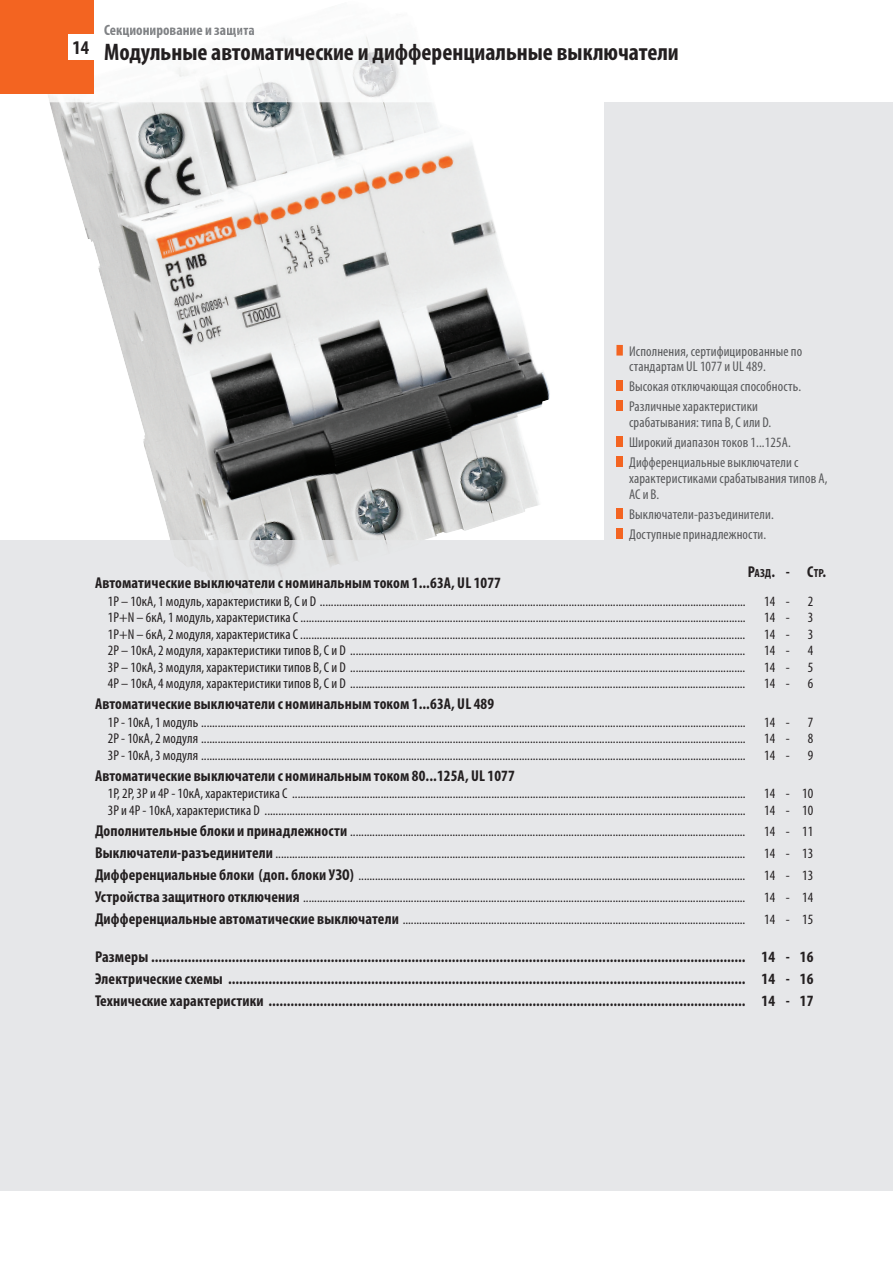
<style>
.page{position:relative;width:893px;height:1263px;background:#fff}
.page>*{position:absolute;margin:0;border:0;box-sizing:border-box;transform-origin:0 0}
.t1{font:700 condensed 24px "Myriad Pro";color:#231f20}
.t2{font:700 condensed 19.5px "Myriad Pro";color:#231f20}
.t3{font:700 condensed 15.75px/22px "Myriad Pro";letter-spacing:.01em;color:#231f20;text-align:justify}
.t4{font:700 condensed 15px "Myriad Pro";color:#808285}
.t5{font:condensed 14.25px "Myriad Pro";letter-spacing:.01em;color:#231f20}
.t6{font:condensed 14.25px/20px "Myriad Pro";letter-spacing:.01em;color:#57585a}
.s1{font-size:11.85px}
.s2{font-weight:700;font-size:15.75px}
</style>
<div class="page">
<div style="left:0;top:102px;width:893px;height:1088px;background:#e6e7e9"></div>
<img style="left:48px;top:36px;width:352px;height:66px">
<img style="left:184px;top:540px;width:203px;height:52px">
<div style="left:616px;top:345px;width:7px;height:11px;background:#f36421"></div>
<div style="left:616px;top:381px;width:7px;height:10px;background:#f36421"></div>
<div style="left:616px;top:401px;width:7px;height:10px;background:#f36421"></div>
<div style="left:616px;top:436px;width:7px;height:11px;background:#f36421"></div>
<div style="left:616px;top:456px;width:7px;height:11px;background:#f36421"></div>
<div style="left:616px;top:508px;width:7px;height:11px;background:#f36421"></div>
<div style="left:616px;top:528px;width:7px;height:11px;background:#f36421"></div>
<svg style="left:227px;top:36px;width:27px;height:1px"></svg>
<div style="left:0;top:0;width:94px;height:94px;background:#f36421"></div>
<div style="left:68px;top:34px;width:28px;height:26px;background:#fff"></div>
<div style="left:0;top:102px;width:604px;height:438px;background:#fff"></div>
<img style="left:49px;top:102px;width:501px;height:438px">
<h2 class="t2" style="left:72px;top:36px;width:18px">14</h2>
<p class="t4" style="left:104px;top:21px;width:152px">Секционирование и защита</p>
<h1 class="t1" style="left:104px;top:38px;width:576px">Модульные автоматические и дифференциальные выключатели</h1>
<p class="t6" style="left:629px;top:344px;width:174px;line-height:15.8px">Исполнения, сертифицированные по стандартам UL 1077 и UL 489.</p>
<p class="t6" style="left:629px;top:378px;width:174px">Высокая отключающая способность.<br>Различные характеристики</p>
<p class="t6" style="left:629px;top:413px;width:171px">срабатывания: типа B, C или D.<br>Широкий диапазон токов 1...125А.<br>Дифференциальные выключатели c</p>
<p class="t6" style="left:629px;top:471px;width:200px;line-height:15.8px">характеристиками срабатывания типов A,<br>AC и B.</p>
<p class="t6" style="left:629px;top:505px;width:146px">Выключатели-разъединители.<br>Доступные принадлежности.</p>
<p class="t3" style="left:748px;top:560px;width:80px">Р<span class="s1">АЗД</span>. - С<span class="s1">ТР</span>.</p>
<p class="t3" style="left:95px;top:572px;width:407px">Автоматические выключатели с номинальным током 1...63A, UL 1077</p>
<p class="t5" style="left:108px;top:596px;width:639px">1P – 10кА, 1 модуль, характеристики B, C и D ..........................................................................................................................................................</p>
<p class="t5" style="left:764px;top:596px;width:27px">14 -</p>
<p class="t5" style="left:808px;top:596px;width:7px">2</p>
<p class="t5" style="left:108px;top:612px;width:639px">1P+N – 6кА, 1 модуль, характеристика C .................................................................................................................................................................</p>
<p class="t5" style="left:764px;top:612px;width:27px">14 -</p>
<p class="t5" style="left:808px;top:612px;width:7px">3</p>
<p class="t5" style="left:108px;top:629px;width:639px">1P+N – 6кА, 2 модуля, характеристика C .................................................................................................................................................................</p>
<p class="t5" style="left:764px;top:629px;width:27px">14 -</p>
<p class="t5" style="left:808px;top:629px;width:7px">3</p>
<p class="t5" style="left:108px;top:645px;width:639px">2P – 10кА, 2 модуля, характеристики типов B, C и D ...............................................................................................................................................</p>
<p class="t5" style="left:764px;top:645px;width:27px">14 -</p>
<p class="t5" style="left:808px;top:645px;width:7px">4</p>
<p class="t5" style="left:108px;top:662px;width:639px">3P – 10кА, 3 модуля, характеристики типов B, C и D ...............................................................................................................................................</p>
<p class="t5" style="left:764px;top:662px;width:27px">14 -</p>
<p class="t5" style="left:808px;top:662px;width:7px">5</p>
<p class="t5" style="left:108px;top:678px;width:639px">4P – 10кА, 4 модуля, характеристики типов B, C и D ...............................................................................................................................................</p>
<p class="t5" style="left:764px;top:678px;width:27px">14 -</p>
<p class="t5" style="left:808px;top:678px;width:7px">6</p>
<p class="t3" style="left:95px;top:693px;width:401px">Автоматические выключатели с номинальным током 1...63A, UL 489</p>
<p class="t5" style="left:108px;top:717px;width:639px">1P - 10кА, 1 модуль .....................................................................................................................................................................................................</p>
<p class="t5" style="left:764px;top:717px;width:27px">14 -</p>
<p class="t5" style="left:808px;top:717px;width:7px">7</p>
<p class="t5" style="left:108px;top:733px;width:639px">2P - 10кА, 2 модуля .....................................................................................................................................................................................................</p>
<p class="t5" style="left:764px;top:733px;width:27px">14 -</p>
<p class="t5" style="left:808px;top:733px;width:7px">8</p>
<p class="t5" style="left:108px;top:750px;width:639px">3P - 10кА, 3 модуля .....................................................................................................................................................................................................</p>
<p class="t5" style="left:764px;top:750px;width:27px">14 -</p>
<p class="t5" style="left:808px;top:750px;width:7px">9</p>
<p class="t3" style="left:95px;top:764px;width:421px">Автоматические выключатели с номинальным током 80...125A, UL 1077</p>
<p class="t5" style="left:108px;top:788px;width:639px">1P, 2P, 3P и 4P - 10кА, характеристика C ....................................................................................................................................................................</p>
<p class="t5" style="left:764px;top:788px;width:51px">14 - 10</p>
<p class="t5" style="left:108px;top:805px;width:639px">3P и 4P - 10кА, характеристика D ..............................................................................................................................................................................</p>
<p class="t5" style="left:764px;top:805px;width:51px">14 - 10</p>
<p class="t5" style="left:95px;top:825px;width:652px"><span class="s2">Дополнительные блоки и принадлежности</span> ...............................................................................................................................................</p>
<p class="t5" style="left:764px;top:825px;width:51px">14 - 11</p>
<p class="t5" style="left:95px;top:847px;width:652px"><span class="s2">Выключатели-разъединители</span> ..........................................................................................................................................................................</p>
<p class="t5" style="left:764px;top:847px;width:51px">14 - 13</p>
<p class="t5" style="left:95px;top:869px;width:652px"><span class="s2">Дифференциальные блоки (доп. блоки УЗО)</span> ............................................................................................................................................</p>
<p class="t5" style="left:764px;top:869px;width:51px">14 - 13</p>
<p class="t5" style="left:95px;top:891px;width:652px"><span class="s2">Устройства защитного отключения</span> ................................................................................................................................................................</p>
<p class="t5" style="left:764px;top:891px;width:51px">14 - 14</p>
<p class="t5" style="left:95px;top:913px;width:652px"><span class="s2">Дифференциальные автоматические выключатели</span> ............................................................................................................................</p>
<p class="t5" style="left:764px;top:913px;width:51px">14 - 15</p>
<p class="t3" style="left:95px;top:946px;width:720px">Размеры .................................................................................................................................................................. 14 - 16<br>Электрические схемы ............................................................................................................................................. 14 - 16<br>Технические характеристики .................................................................................................................................. 14 - 17</p>
</div>
